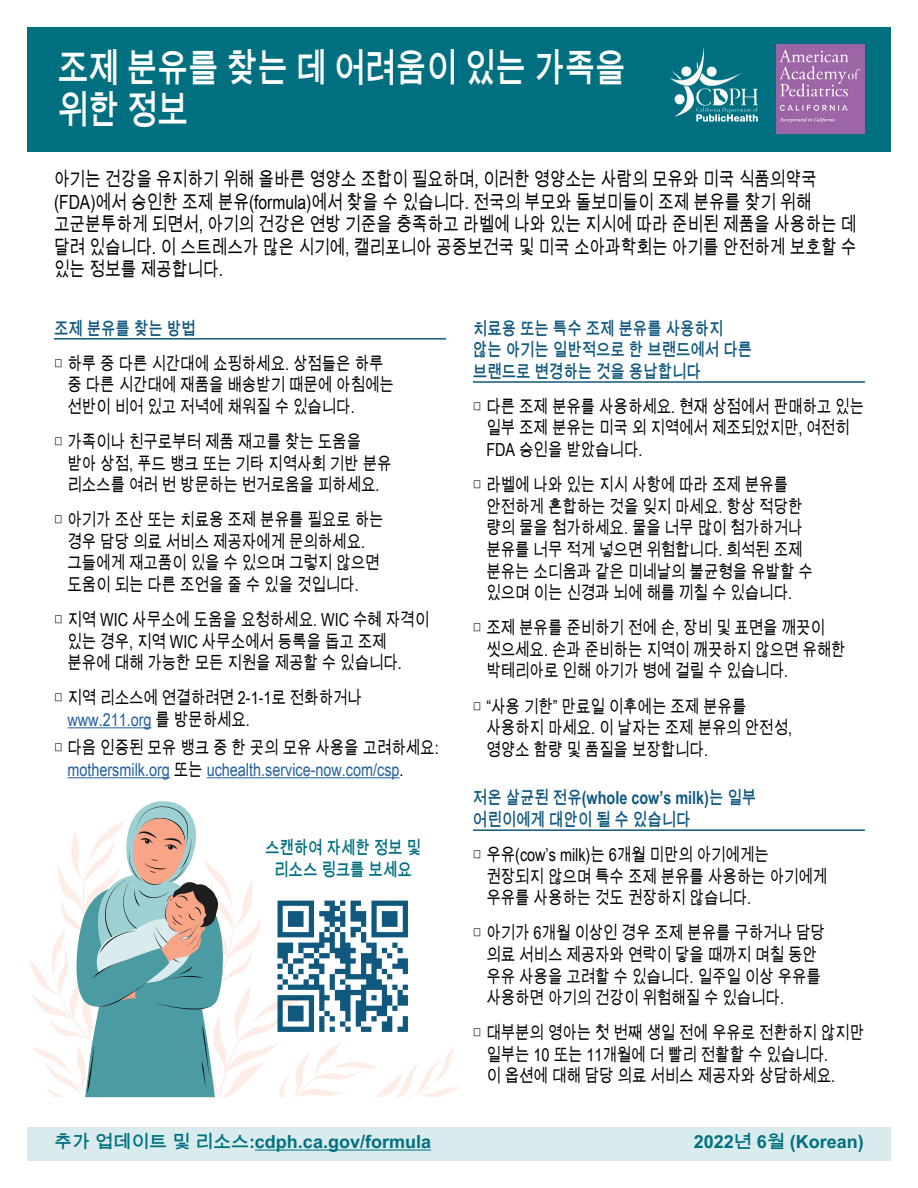
<style>
.page{position:relative;width:918px;height:1188px;background:#fff}
.page>*{position:absolute;margin:0;border:0;box-sizing:border-box;transform-origin:0 0}
.t1{font:700 39px/42px "Arial Unicode MS";letter-spacing:-.02em;color:#fff;scale:.8 1}
.t2{font:19.5px/22.5px "Arial Unicode MS";color:#000;scale:.8 1}
.t3{font:18px/21.6px "Arial Unicode MS";color:#000;scale:.8 1}
.t4{font:700 18px/21.6px "Arial Unicode MS";color:#10587d;scale:.8 1}
.t5{font:18px/21.6px "Arial Unicode MS";color:#215e9e;scale:.8 1}
.t6{font:700 18px "Arial Unicode MS";color:#007080}
.t7{font:700 18px/21.6px "Arial Unicode MS";color:#007080;text-align:center;scale:.8 1}
.s1{color:#215e9e}
.s2{color:#000}
</style>
<div class="page">
<div style="left:27px;top:1127px;width:864px;height:34px;background:#d9ebed"></div>
<hr style="left:255px;top:1150px;width:176px;height:1px;background:#007080">
<div style="left:27px;top:27px;width:864px;height:124px;background:#007080"></div>
<img style="left:669px;top:47px;width:89px;height:74px">
<img style="left:777px;top:45px;width:88px;height:88px">
<hr style="left:54px;top:338px;width:392px;height:2px;background:#10587d">
<hr style="left:68px;top:727px;width:84px;height:1px;background:#215e9e">
<hr style="left:68px;top:777px;width:102px;height:1px;background:#215e9e">
<hr style="left:207px;top:777px;width:193px;height:1px;background:#215e9e">
<hr style="left:473px;top:381px;width:392px;height:2px;background:#10587d">
<hr style="left:473px;top:829px;width:392px;height:2px;background:#10587d">
<svg style="left:29px;top:801px;width:430px;height:296px"></svg>
<img style="left:256px;top:880px;width:174px;height:168px">
<h1 class="t1" style="left:57px;top:48px;width:712px">조제 분유를 찾는 데 어려움이 있는 가족을 위한 정보</h1>
<p class="t2" style="left:54px;top:168px;width:1005px">아기는 건강을 유지하기 위해 올바른 영양소 조합이 필요하며, 이러한 영양소는 사람의 모유와 미국 식품의약국 (FDA)에서 승인한 조제 분유(formula)에서 찾을 수 있습니다. 전국의 부모와 돌보미들이 조제 분유를 찾기 위해 고군분투하게 되면서, 아기의 건강은 연방 기준을 충족하고 라벨에 나와 있는 지시에 따라 준비된 제품을 사용하는 데 달려 있습니다. 이 스트레스가 많은 시기에, 캘리포니아 공중보건국 및 미국 소아과학회는 아기를 안전하게 보호할 수 있는 정보를 제공합니다.</p>
<p class="t4" style="left:54px;top:318px;width:179px">조제 분유를 찾는 방법</p>
<p class="t3" style="left:68px;top:352px;width:410px;text-indent:-14px">□ 하루 중 다른 시간대에 쇼핑하세요. 상점들은 하루 중 다른 시간대에 재품을 배송받기 때문에 아침에는 선반이 비어 있고 저녁에 채워질 수 있습니다.</p>
<p class="t3" style="left:68px;top:430px;width:407px;text-indent:-14px">□ 가족이나 친구로부터 제품 재고를 찾는 도움을 받아 상점, 푸드 뱅크 또는 기타 지역사회 기반 분유 리소스를 여러 번 방문하는 번거로움을 피하세요.</p>
<p class="t3" style="left:68px;top:509px;width:397px;text-indent:-14px">□ 아기가 조산 또는 치료용 조제 분유를 필요로 하는 경우 담당 의료 서비스 제공자에게 문의하세요. 그들에게 재고품이 있을 수 있으며 그렇지 않으면 도움이 되는 다른 조언을 줄 수 있을 것입니다.</p>
<p class="t3" style="left:68px;top:609px;width:454px;text-indent:-14px">□ 지역 WIC 사무소에 도움을 요청하세요. WIC 수혜 자격이 있는 경우, 지역 WIC 사무소에서 등록을 돕고 조제 분유에 대해 가능한 모든 지원을 제공할 수 있습니다.</p>
<p class="t3" style="left:68px;top:687px;width:370px;text-indent:-14px">□ 지역 리소스에 연결하려면 2-1-1로 전화하거나 <span class="s1">www.211.org</span> 를 방문하세요.</p>
<p class="t5" style="left:68px;top:737px;width:466px;text-indent:-14px"><span class="s2">□ 다음 인증된 모유 뱅크 중 한 곳의 모유 사용을 고려하세요: </span>mothersmilk.org <span class="s2">또는</span> uchealth.service-now.com/csp<span class="s2">.</span></p>
<p class="t7" style="left:265px;top:838px;width:197px">스캔하여 자세한 정보 및 리소스 링크를 보세요</p>
<p class="t4" style="left:473px;top:318px;width:351px">치료용 또는 특수 조제 분유를 사용하지 않는 아기는 일반적으로 한 브랜드에서 다른 브랜드로 변경하는 것을 용납합니다</p>
<p class="t3" style="left:486px;top:395px;width:474px;text-indent:-14px">□ 다른 조제 분유를 사용하세요. 현재 상점에서 판매하고 있는 일부 조제 분유는 미국 외 지역에서 제조되었지만, 여전히<br>FDA 승인을 받았습니다.</p>
<p class="t3" style="left:486px;top:474px;width:410px;text-indent:-14px">□ 라벨에 나와 있는 지시 사항에 따라 조제 분유를 안전하게 혼합하는 것을 잊지 마세요. 항상 적당한 량의 물을 첨가하세요. 물을 너무 많이 첨가하거나 분유를 너무 적게 넣으면 위험합니다. 희석된 조제 분유는 소디움과 같은 미네날의 불균형을 유발할 수 있으며 이는 신경과 뇌에 해를 끼칠 수 있습니다.</p>
<p class="t3" style="left:486px;top:617px;width:451px;text-indent:-14px">□ 조제 분유를 준비하기 전에 손, 장비 및 표면을 깨끗이 씻으세요. 손과 준비하는 지역이 깨끗하지 않으면 유해한 박테리아로 인해 아기가 병에 걸릴 수 있습니다.</p>
<p class="t3" style="left:486px;top:695px;width:384px;text-indent:-14px">□ “사용 기한” 만료일 이후에는 조제 분유를 사용하지 마세요. 이 날자는 조제 분유의 안전성, 영양소 함량 및 품질을 보장합니다.</p>
<p class="t4" style="left:473px;top:788px;width:356px">저온 살균된 전유(whole cow’s milk)는 일부 어린이에게 대안이 될 수 있습니다</p>
<p class="t3" style="left:486px;top:844px;width:428px;text-indent:-14px">□ 우유(cow’s milk)는 6개월 미만의 아기에게는 권장되지 않으며 특수 조제 분유를 사용하는 아기에게 우유를 사용하는 것도 권장하지 않습니다.</p>
<p class="t3" style="left:486px;top:922px;width:425px;text-indent:-14px">□ 아기가 6개월 이상인 경우 조제 분유를 구하거나 담당 의료 서비스 제공자와 연락이 닿을 때까지 며칠 동안 우유 사용을 고려할 수 있습니다. 일주일 이상 우유를 사용하면 아기의 건강이 위험해질 수 있습니다.</p>
<p class="t3" style="left:486px;top:1022px;width:474px;text-indent:-14px">□ 대부분의 영아는 첫 번째 생일 전에 우유로 전환하지 않지만 일부는 10 또는 11개월에 더 빨리 전활할 수 있습니다.<br>이 옵션에 대해 담당 의료 서비스 제공자와 상담하세요.</p>
<p class="t6" style="left:54px;top:1129px;width:379px">추가 업데이트 및 리소스:cdph.ca.gov/formula</p>
<p class="t6" style="left:694px;top:1129px;width:172px">2022년 6월 (Korean)</p>
</div>
